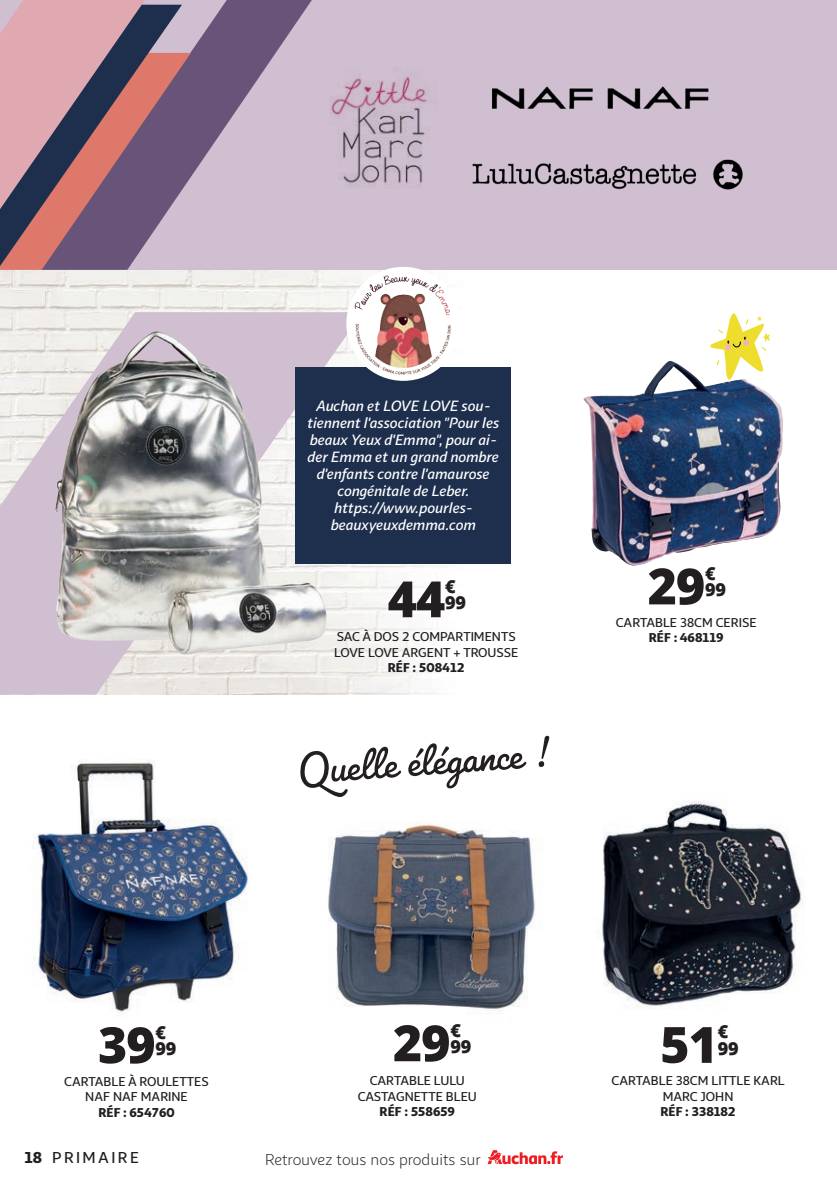
<style>
.page{position:relative;width:837px;height:1184px;background:#fff}
.page>*{position:absolute;margin:0;border:0;box-sizing:border-box;transform-origin:0 0}
.t1{font:800 50px "Open Sans";letter-spacing:-.02em;color:#231f20}
.t2{font:47.4px "Pacifico";color:#231f20}
.t3{font:800 18px/16.4px "Open Sans";letter-spacing:-.02em;color:#231f20}
.t4{font:16px "Sana Sans Alt";color:#231f20}
.t5{font:500 16px "Sana Sans Alt";letter-spacing:.15em;color:#231f20}
.t6{font:italic 500 15px/17px "Sana Sans Alt";letter-spacing:-.005em;color:#fff;text-align:center}
.t7{font:500 13px/15.6px "Sana Sans Alt";color:#231f20;text-align:center}
.t8{font:900 13px "Sana Sans Alt";letter-spacing:-.005em;color:#231f20}
.s1{font-weight:900}
</style>
<div class="page">
<svg style="left:487px;top:1150px;width:76px;height:14px"></svg>
<img style="left:0;top:270px;width:506px;height:424px">
<svg style="left:0;top:312px;width:362px;height:382px;background:#dfd6dc"></svg>
<div style="left:0;top:0;width:837px;height:270px;background:#d0bfd1"></div>
<svg style="left:148px;top:0;width:164px;height:177px"></svg>
<svg style="left:182px;top:53px;width:9px;height:137px"></svg>
<svg style="left:0;top:5px;width:182px;height:265px;fill:#685478"></svg>
<img style="left:602px;top:801px;width:202px;height:208px">
<img style="left:32px;top:760px;width:216px;height:256px">
<img style="left:328px;top:822px;width:207px;height:190px">
<img style="left:492px;top:86px;width:217px;height:23px">
<img style="left:472px;top:159px;width:271px;height:31px">
<img style="left:299px;top:68px;width:130px;height:118px">
<img style="left:583px;top:361px;width:200px;height:205px">
<svg style="left:710px;top:313px;width:59px;height:66px"></svg>
<div style="left:296px;top:366px;width:215px;height:197px;background:#1e2f4d"></div>
<img style="left:346px;top:267px;width:114px;height:114px;border-radius:57px">
<img style="left:55px;top:331px;width:272px;height:324px">
<svg style="left:0;top:0;width:148px;height:255px;background:#9e7583"></svg>
<p class="t6" style="left:307px;top:396px;width:193px">Auchan et LOVE LOVE sou&shy;tiennent l'association "Pour les beaux Yeux d'Emma", pour ai&shy;der Emma et un grand nombre d'enfants contre l'amaurose congénitale de Leber. https://www.pourles&shy;beauxyeuxdemma.com</p>
<h1 class="t1" style="left:387px;top:561px;width:59px">44</h1>
<p class="t3" style="left:445px;top:577px;width:22px">€<br>99</p>
<p class="t7" style="left:334px;top:628px;width:186px;text-align:left">SAC À DOS 2 COMPARTIMENTS<br>LOVE LOVE ARGENT + TROUSSE</p>
<p class="t8" style="left:388px;top:657px;width:78px">RÉF : 508412</p>
<h2 class="t2" style="left:295px;top:740px;width:252px;rotate:-4deg">Quelle élégance !</h2>
<h1 class="t1" style="left:647px;top:548px;width:59px">29</h1>
<p class="t3" style="left:705px;top:564px;width:22px">€<br>99</p>
<p class="t7" style="left:616px;top:613px;width:142px">CARTABLE 38CM CERISE</p>
<p class="t8" style="left:649px;top:627px;width:76px">RÉF : 468119</p>
<h1 class="t1" style="left:98px;top:1006px;width:59px">39</h1>
<p class="t3" style="left:156px;top:1022px;width:22px">€<br>99</p>
<h1 class="t1" style="left:393px;top:1005px;width:59px">29</h1>
<p class="t3" style="left:450px;top:1021px;width:22px">€<br>99</p>
<h1 class="t1" style="left:660px;top:1006px;width:59px">51</h1>
<p class="t3" style="left:717px;top:1022px;width:22px">€<br>99</p>
<p class="t7" style="left:64px;top:1072px;width:146px">CARTABLE À ROULETTES<br>NAF NAF MARINE</p>
<p class="t8" style="left:98px;top:1101px;width:78px">RÉF : 654760</p>
<p class="t7" style="left:358px;top:1072px;width:120px">CARTABLE LULU<br>CASTAGNETTE BLEU</p>
<p class="t8" style="left:379px;top:1101px;width:77px">RÉF : 558659</p>
<p class="t7" style="left:611px;top:1071px;width:174px">CARTABLE 38CM LITTLE KARL<br>MARC JOHN</p>
<p class="t8" style="left:660px;top:1101px;width:77px">RÉF : 338182</p>
<p class="t5" style="left:25px;top:1144px;width:116px"><span class="s1">18</span> PRIMAIRE</p>
<p class="t4" style="left:265px;top:1147px;width:217px">Retrouvez tous nos produits sur</p>
</div>
